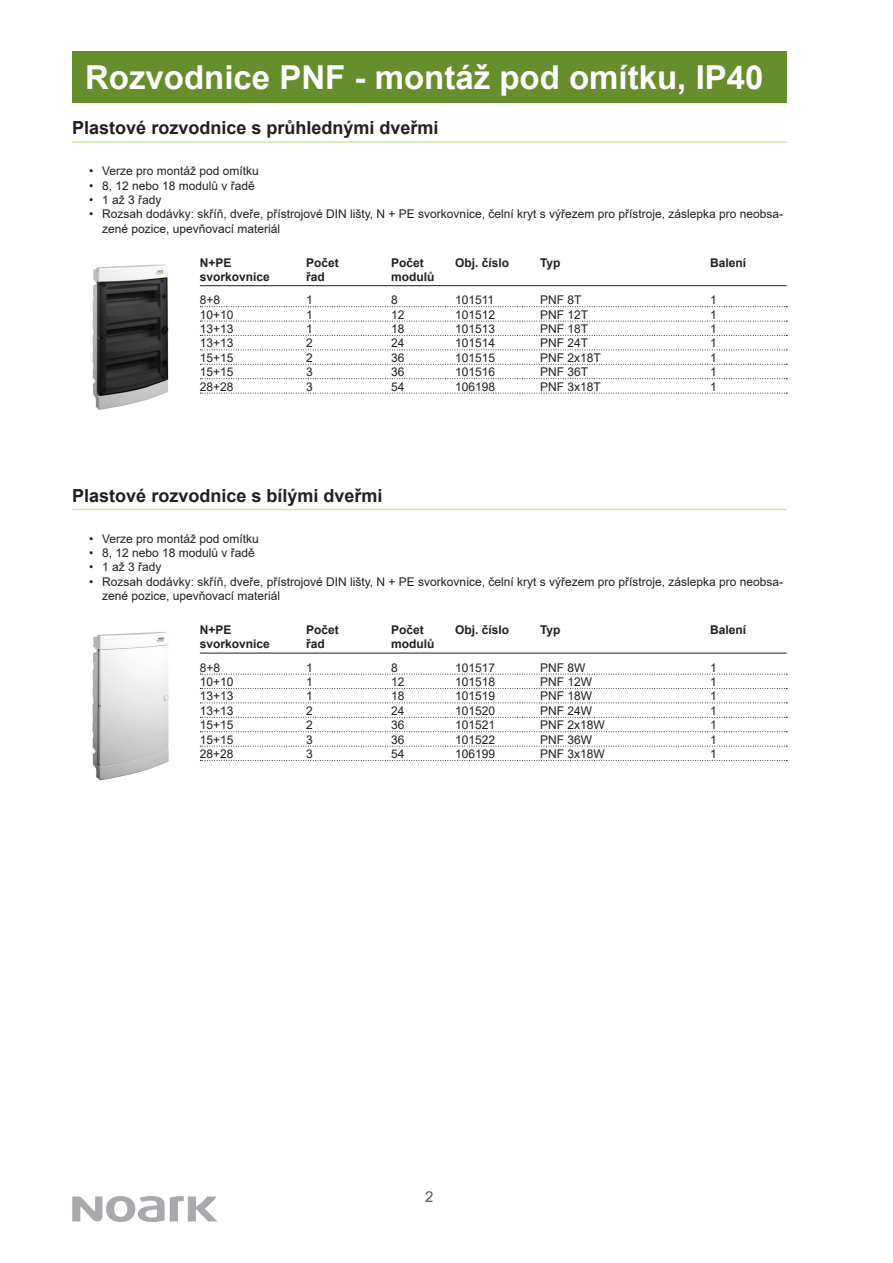
<style>
.page{position:relative;width:893px;height:1263px;background:#fff}
.page>*{position:absolute;margin:0;border:0;box-sizing:border-box;transform-origin:0 0}
.t1{font:700 33px "Arial";color:#fff}
.t2{font:700 18px "Arial";color:#231f20}
.t3{font:15px "Arial";color:#57585a}
.t4{font:12px/14.4px "Arial";color:#231f20}
.t5{font:700 12px "Arial";color:#231f20}
</style>
<div class="page">
<svg style="left:72px;top:1196px;width:145px;height:26px"></svg>
<div style="left:72px;top:51px;width:715px;height:51px;background:#668e2c"></div>
<svg style="left:200px;top:306px;width:587px;height:1px"></svg>
<svg style="left:200px;top:321px;width:587px;height:1px"></svg>
<svg style="left:200px;top:335px;width:587px;height:1px"></svg>
<svg style="left:200px;top:349px;width:587px;height:1px"></svg>
<svg style="left:200px;top:364px;width:587px;height:1px"></svg>
<svg style="left:200px;top:378px;width:587px;height:1px"></svg>
<svg style="left:200px;top:393px;width:587px;height:1px"></svg>
<img style="left:92px;top:264px;width:77px;height:146px">
<svg style="left:200px;top:674px;width:587px;height:1px"></svg>
<svg style="left:200px;top:688px;width:587px;height:1px"></svg>
<svg style="left:200px;top:702px;width:587px;height:1px"></svg>
<svg style="left:200px;top:717px;width:587px;height:1px"></svg>
<svg style="left:200px;top:731px;width:587px;height:1px"></svg>
<svg style="left:200px;top:746px;width:587px;height:1px"></svg>
<svg style="left:200px;top:760px;width:587px;height:1px"></svg>
<img style="left:92px;top:632px;width:77px;height:149px">
<hr style="left:200px;top:653px;width:587px;height:1px;background:#231f20">
<hr style="left:72px;top:509px;width:715px;height:1px;background:#cfe4ae">
<hr style="left:200px;top:285px;width:587px;height:1px;background:#231f20">
<hr style="left:72px;top:141px;width:715px;height:2px;background:#cfe4ae">
<h1 class="t1" style="left:85px;top:54px;width:680px">Rozvodnice PNF - montáž pod omítku, IP40</h1>
<h2 class="t2" style="left:72px;top:115px;width:368px">Plastové rozvodnice s průhlednými dveřmi</h2>
<p class="t4" style="left:89px;top:164px;width:171px">• Verze pro montáž pod omítku</p>
<p class="t4" style="left:89px;top:178px;width:167px">• 8, 12 nebo 18 modulů v řadě</p>
<p class="t4" style="left:89px;top:193px;width:74px">• 1 až 3 řady</p>
<p class="t4" style="left:102px;top:207px;width:683px;text-indent:-13px">• Rozsah dodávky: skříň, dveře, přístrojové DIN lišty, N + PE svorkovnice, čelní kryt s výřezem pro přístroje, záslepka pro neobsa&shy;zené pozice, upevňovací materiál</p>
<p class="t5" style="left:200px;top:254px;width:33px">N+PE</p>
<p class="t5" style="left:306px;top:254px;width:34px">Počet</p>
<p class="t5" style="left:391px;top:254px;width:34px">Počet</p>
<p class="t5" style="left:455px;top:254px;width:56px">Obj. číslo</p>
<p class="t5" style="left:540px;top:254px;width:22px">Typ</p>
<p class="t5" style="left:710px;top:254px;width:38px">Balení</p>
<p class="t5" style="left:200px;top:268px;width:72px">svorkovnice</p>
<p class="t5" style="left:306px;top:268px;width:20px">řad</p>
<p class="t5" style="left:391px;top:268px;width:45px">modulů</p>
<p class="t4" style="left:200px;top:293px;width:22px">8+8</p>
<p class="t4" style="left:306px;top:293px;width:8px">1</p>
<p class="t4" style="left:391px;top:293px;width:8px">8</p>
<p class="t4" style="left:455px;top:293px;width:41px">101511</p>
<p class="t4" style="left:540px;top:293px;width:43px">PNF 8T</p>
<p class="t4" style="left:710px;top:293px;width:8px">1</p>
<p class="t4" style="left:200px;top:307px;width:35px">10+10</p>
<p class="t4" style="left:306px;top:307px;width:8px">1</p>
<p class="t4" style="left:391px;top:307px;width:15px">12</p>
<p class="t4" style="left:455px;top:307px;width:42px">101512</p>
<p class="t4" style="left:540px;top:307px;width:50px">PNF 12T</p>
<p class="t4" style="left:710px;top:307px;width:8px">1</p>
<p class="t4" style="left:200px;top:321px;width:35px">13+13</p>
<p class="t4" style="left:306px;top:321px;width:8px">1</p>
<p class="t4" style="left:391px;top:321px;width:15px">18</p>
<p class="t4" style="left:455px;top:321px;width:42px">101513</p>
<p class="t4" style="left:540px;top:321px;width:50px">PNF 18T</p>
<p class="t4" style="left:710px;top:321px;width:8px">1</p>
<p class="t4" style="left:200px;top:336px;width:35px">13+13</p>
<p class="t4" style="left:306px;top:336px;width:8px">2</p>
<p class="t4" style="left:391px;top:336px;width:15px">24</p>
<p class="t4" style="left:455px;top:336px;width:42px">101514</p>
<p class="t4" style="left:540px;top:336px;width:50px">PNF 24T</p>
<p class="t4" style="left:710px;top:336px;width:8px">1</p>
<p class="t4" style="left:200px;top:350px;width:35px">15+15</p>
<p class="t4" style="left:306px;top:350px;width:8px">2</p>
<p class="t4" style="left:391px;top:350px;width:15px">36</p>
<p class="t4" style="left:455px;top:350px;width:42px">101515</p>
<p class="t4" style="left:540px;top:350px;width:62px">PNF 2x18T</p>
<p class="t4" style="left:710px;top:350px;width:8px">1</p>
<p class="t4" style="left:200px;top:365px;width:35px">15+15</p>
<p class="t4" style="left:306px;top:365px;width:8px">3</p>
<p class="t4" style="left:391px;top:365px;width:15px">36</p>
<p class="t4" style="left:455px;top:365px;width:42px">101516</p>
<p class="t4" style="left:540px;top:365px;width:50px">PNF 36T</p>
<p class="t4" style="left:710px;top:365px;width:8px">1</p>
<p class="t4" style="left:200px;top:379px;width:35px">28+28</p>
<p class="t4" style="left:306px;top:379px;width:8px">3</p>
<p class="t4" style="left:391px;top:379px;width:15px">54</p>
<p class="t4" style="left:455px;top:379px;width:42px">106198</p>
<p class="t4" style="left:540px;top:379px;width:62px">PNF 3x18T</p>
<p class="t4" style="left:710px;top:379px;width:8px">1</p>
<h2 class="t2" style="left:72px;top:483px;width:312px">Plastové rozvodnice s bílými dveřmi</h2>
<p class="t4" style="left:89px;top:531px;width:171px">• Verze pro montáž pod omítku</p>
<p class="t4" style="left:89px;top:546px;width:167px">• 8, 12 nebo 18 modulů v řadě</p>
<p class="t4" style="left:89px;top:560px;width:74px">• 1 až 3 řady</p>
<p class="t4" style="left:102px;top:574px;width:683px;text-indent:-13px">• Rozsah dodávky: skříň, dveře, přístrojové DIN lišty, N + PE svorkovnice, čelní kryt s výřezem pro přístroje, záslepka pro neobsa&shy;zené pozice, upevňovací materiál</p>
<p class="t5" style="left:200px;top:621px;width:33px">N+PE</p>
<p class="t5" style="left:306px;top:621px;width:34px">Počet</p>
<p class="t5" style="left:391px;top:621px;width:34px">Počet</p>
<p class="t5" style="left:455px;top:621px;width:56px">Obj. číslo</p>
<p class="t5" style="left:540px;top:621px;width:22px">Typ</p>
<p class="t5" style="left:710px;top:621px;width:38px">Balení</p>
<p class="t5" style="left:200px;top:636px;width:72px">svorkovnice</p>
<p class="t5" style="left:306px;top:636px;width:20px">řad</p>
<p class="t5" style="left:391px;top:636px;width:45px">modulů</p>
<p class="t4" style="left:200px;top:660px;width:22px">8+8</p>
<p class="t4" style="left:306px;top:660px;width:8px">1</p>
<p class="t4" style="left:391px;top:660px;width:8px">8</p>
<p class="t4" style="left:455px;top:660px;width:42px">101517</p>
<p class="t4" style="left:540px;top:660px;width:47px">PNF 8W</p>
<p class="t4" style="left:710px;top:660px;width:8px">1</p>
<p class="t4" style="left:200px;top:674px;width:35px">10+10</p>
<p class="t4" style="left:306px;top:674px;width:8px">1</p>
<p class="t4" style="left:391px;top:674px;width:15px">12</p>
<p class="t4" style="left:455px;top:674px;width:42px">101518</p>
<p class="t4" style="left:540px;top:674px;width:54px">PNF 12W</p>
<p class="t4" style="left:710px;top:674px;width:8px">1</p>
<p class="t4" style="left:200px;top:689px;width:35px">13+13</p>
<p class="t4" style="left:306px;top:689px;width:8px">1</p>
<p class="t4" style="left:391px;top:689px;width:15px">18</p>
<p class="t4" style="left:455px;top:689px;width:42px">101519</p>
<p class="t4" style="left:540px;top:689px;width:54px">PNF 18W</p>
<p class="t4" style="left:710px;top:689px;width:8px">1</p>
<p class="t4" style="left:200px;top:703px;width:35px">13+13</p>
<p class="t4" style="left:306px;top:703px;width:8px">2</p>
<p class="t4" style="left:391px;top:703px;width:15px">24</p>
<p class="t4" style="left:455px;top:703px;width:42px">101520</p>
<p class="t4" style="left:540px;top:703px;width:54px">PNF 24W</p>
<p class="t4" style="left:710px;top:703px;width:8px">1</p>
<p class="t4" style="left:200px;top:718px;width:35px">15+15</p>
<p class="t4" style="left:306px;top:718px;width:8px">2</p>
<p class="t4" style="left:391px;top:718px;width:15px">36</p>
<p class="t4" style="left:455px;top:718px;width:42px">101521</p>
<p class="t4" style="left:540px;top:718px;width:66px">PNF 2x18W</p>
<p class="t4" style="left:710px;top:718px;width:8px">1</p>
<p class="t4" style="left:200px;top:732px;width:35px">15+15</p>
<p class="t4" style="left:306px;top:732px;width:8px">3</p>
<p class="t4" style="left:391px;top:732px;width:15px">36</p>
<p class="t4" style="left:455px;top:732px;width:42px">101522</p>
<p class="t4" style="left:540px;top:732px;width:54px">PNF 36W</p>
<p class="t4" style="left:710px;top:732px;width:8px">1</p>
<p class="t4" style="left:200px;top:746px;width:35px">28+28</p>
<p class="t4" style="left:306px;top:746px;width:8px">3</p>
<p class="t4" style="left:391px;top:746px;width:15px">54</p>
<p class="t4" style="left:455px;top:746px;width:42px">106199</p>
<p class="t4" style="left:540px;top:746px;width:66px">PNF 3x18W</p>
<p class="t4" style="left:710px;top:746px;width:8px">1</p>
<p class="t3" style="left:425px;top:1186px;width:10px">2</p>
</div>
